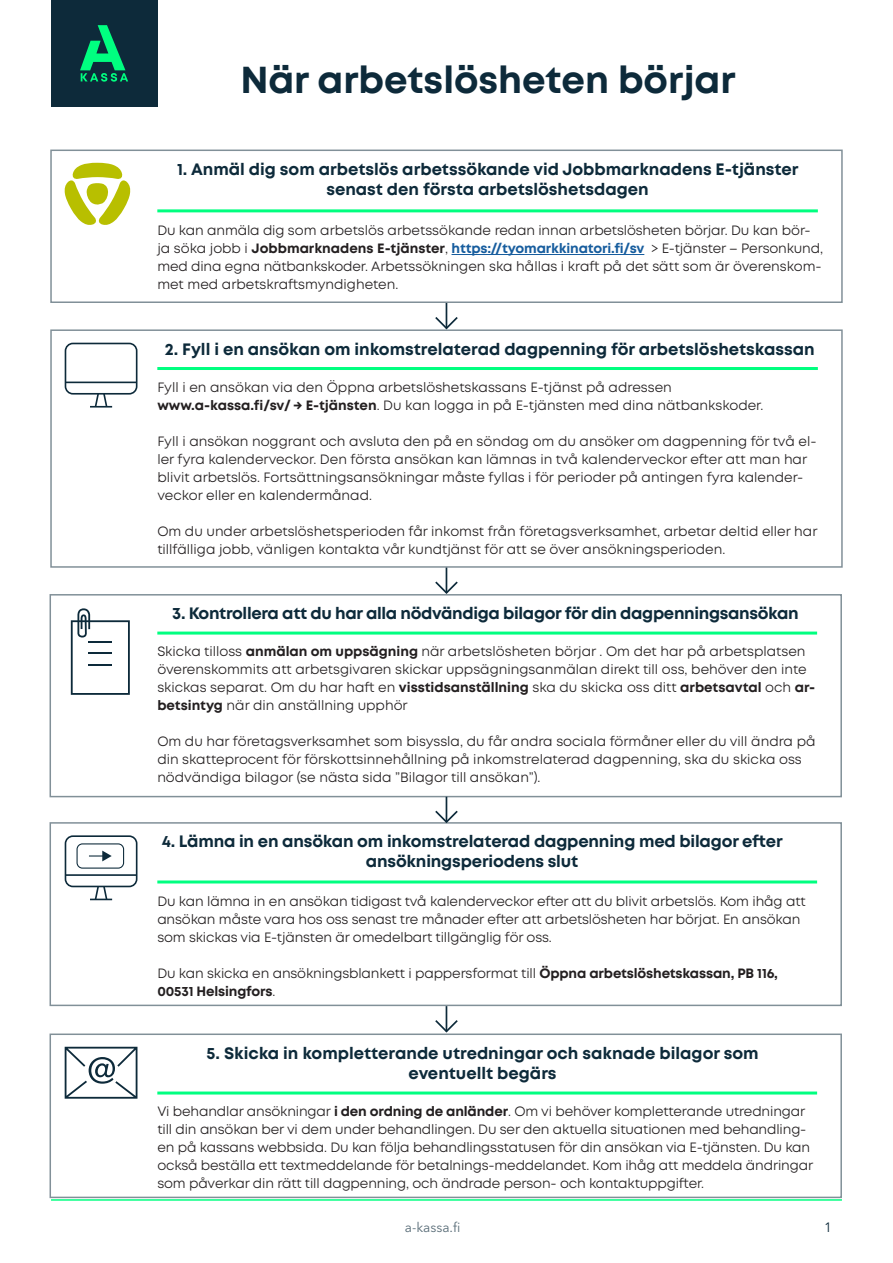
<style>
.page{position:relative;width:893px;height:1263px;background:#fff}
.page>*{position:absolute;margin:0;border:0;box-sizing:border-box;transform-origin:0 0}
.Pääotsikko{font:700 37.5px "Mont";color:#0d2a3a}
.Alaotsikko{font:700 16.5px/19.8px "Mont";color:#0d2a3a;text-align:center}
.Alaotsikko-2{font:700 16.5px "Mont";letter-spacing:-.02em;color:#0d2a3a}
.Leipis{font:13.5px/18px "Mont";letter-spacing:-.005em;color:#231f20}
.t1{font:13.5px "Avenir Next LT Pro";color:#566a75}
.t2{font:13.5px "Avenir Next LT Pro";color:#0d2a3a}
.s1{font-weight:700}
.s2{font-weight:700;color:#175d9e}
</style>
<div class="page">
<div style="left:50px;top:150px;width:793px;height:153px;border:2px solid #819098"></div>
<div style="left:50px;top:329px;width:793px;height:239px;border:2px solid #819098"></div>
<div style="left:50px;top:594px;width:792px;height:203px;border:2px solid #819098"></div>
<div style="left:50px;top:822px;width:792px;height:184px;border:2px solid #819098"></div>
<div style="left:50px;top:1033px;width:792px;height:165px;border:2px solid #819098"></div>
<hr style="left:51px;top:1199px;width:791px;height:2px;background:#00ff80">
<hr style="left:157px;top:209px;width:661px;height:3px;background:#00ff80">
<hr style="left:157px;top:367px;width:661px;height:3px;background:#00ff80">
<hr style="left:157px;top:631px;width:660px;height:3px;background:#00ff80">
<hr style="left:157px;top:880px;width:660px;height:3px;background:#00ff80">
<hr style="left:157px;top:1091px;width:660px;height:3px;background:#00ff80">
<div style="left:51px;top:0;width:106px;height:106px;background:#0d2a3a"></div>
<svg style="left:80px;top:25px;width:48px;height:57px"></svg>
<hr style="left:451px;top:254px;width:193px;height:1px;background:#175d9e">
<svg style="left:64px;top:163px;width:67px;height:62px"></svg>
<svg style="left:433px;top:303px;width:27px;height:28px"></svg>
<svg style="left:433px;top:568px;width:27px;height:27px"></svg>
<svg style="left:433px;top:797px;width:27px;height:27px"></svg>
<svg style="left:433px;top:1006px;width:27px;height:28px"></svg>
<hr style="left:90px;top:406px;width:22px;height:2px;background:#0d2a3a">
<svg style="left:65px;top:343px;width:72px;height:64px"></svg>
<svg style="left:71px;top:608px;width:59px;height:87px"></svg>
<svg style="left:65px;top:835px;width:72px;height:65px"></svg>
<svg style="left:65px;top:1047px;width:72px;height:52px"></svg>
<p class="Pääotsikko" style="left:240px;top:56px;width:497px">När arbetslösheten börjar</p>
<p class="Alaotsikko" style="left:177px;top:159px;width:623px">1. Anmäl dig som arbetslös arbetssökande vid Jobbmarknadens E-tjänster senast den första arbetslöshetsdagen</p>
<p class="Leipis" style="left:157px;top:221px;width:667px">Du kan anmäla dig som arbetslös arbetssökande redan innan arbetslösheten börjar. Du kan bör&shy;ja söka jobb i <span class="s1">Jobbmarknadens E-tjänster</span>, <span class="s2">https://tyomarkkinatori.fi/sv</span> &gt; E-tjänster – Personkund, med dina egna nätbankskoder. Arbetssökningen ska hållas i kraft på det sätt som är överenskom&shy;met med arbetskraftsmyndigheten.</p>
<p class="Alaotsikko" style="left:165px;top:339px;width:651px">2. Fyll i en ansökan om inkomstrelaterad dagpenning för arbetslöshetskassan</p>
<p class="Leipis" style="left:157px;top:379px;width:608px">Fyll i en ansökan via den Öppna arbetslöshetskassans E-tjänst på adressen <span class="s1">www.a-kassa.fi/sv/ → E-tjänsten</span>. Du kan logga in på E-tjänsten med dina nätbankskoder.</p>
<p class="Leipis" style="left:157px;top:433px;width:661px">Fyll i ansökan noggrant och avsluta den på en söndag om du ansöker om dagpenning för två el&shy;ler fyra kalenderveckor. Den första ansökan kan lämnas in två kalenderveckor efter att man har blivit arbetslös. Fortsättningsansökningar måste fyllas i för perioder på antingen fyra kalender&shy;veckor eller en kalendermånad.</p>
<p class="Leipis" style="left:157px;top:523px;width:662px">Om du under arbetslöshetsperioden får inkomst från företagsverksamhet, arbetar deltid eller har tillfälliga jobb, vänligen kontakta vår kundtjänst för att se över ansökningsperioden.</p>
<p class="Alaotsikko-2" style="left:172px;top:603px;width:628px">3. Kontrollera att du har alla nödvändiga bilagor för din dagpenningsansökan</p>
<p class="Leipis" style="left:157px;top:643px;width:659px">Skicka tilloss <span class="s1">anmälan om uppsägning</span> när arbetslösheten börjar . Om det har på arbetsplatsen överenskommits att arbetsgivaren skickar uppsägningsanmälan direkt till oss, behöver den inte skickas separat. Om du har haft en <span class="s1">visstidsanställning</span> ska du skicka oss ditt <span class="s1">arbetsavtal</span> och <span class="s1">ar&shy;betsintyg</span> när din anställning upphör</p>
<p class="Leipis" style="left:157px;top:733px;width:660px">Om du har företagsverksamhet som bisyssla, du får andra sociala förmåner eller du vill ändra på din skatteprocent för förskottsinnehållning på inkomstrelaterad dagpenning, ska du skicka oss nödvändiga bilagor (se nästa sida ”Bilagor till ansökan”).</p>
<p class="Alaotsikko" style="left:162px;top:832px;width:623px">4. Lämna in en ansökan om inkomstrelaterad dagpenning med bilagor efter ansökningsperiodens slut</p>
<p class="Leipis" style="left:157px;top:892px;width:650px">Du kan lämna in en ansökan tidigast två kalenderveckor efter att du blivit arbetslös. Kom ihåg att ansökan måste vara hos oss senast tre månader efter att arbetslösheten har börjat. En ansökan som skickas via E-tjänsten är omedelbart tillgänglig för oss.</p>
<p class="Leipis" style="left:157px;top:964px;width:622px">Du kan skicka en ansökningsblankett i pappersformat till <span class="s1">Öppna arbetslöshetskassan, PB 116,<br>00531 Helsingfors</span>.</p>
<p class="Alaotsikko" style="left:207px;top:1043px;width:553px">5. Skicka in kompletterande utredningar och saknade bilagor som eventuellt begärs</p>
<p class="Leipis" style="left:157px;top:1103px;width:657px">Vi behandlar ansökningar <span class="s1">i den ordning de anländer</span>. Om vi behöver kompletterande utredningar till din ansökan ber vi dem under behandlingen. Du ser den aktuella situationen med behandling&shy;en på kassans webbsida. Du kan följa behandlingsstatusen för din ansökan via E-tjänsten. Du kan också beställa ett textmeddelande för betalnings-meddelandet. Kom ihåg att meddela ändringar som påverkar din rätt till dagpenning, och ändrade person- och kontaktuppgifter.</p>
<p class="t1" style="left:405px;top:1219px;width:57px">a-kassa.fi</p>
<p class="t2" style="left:824px;top:1219px;width:9px">1</p>
</div>
